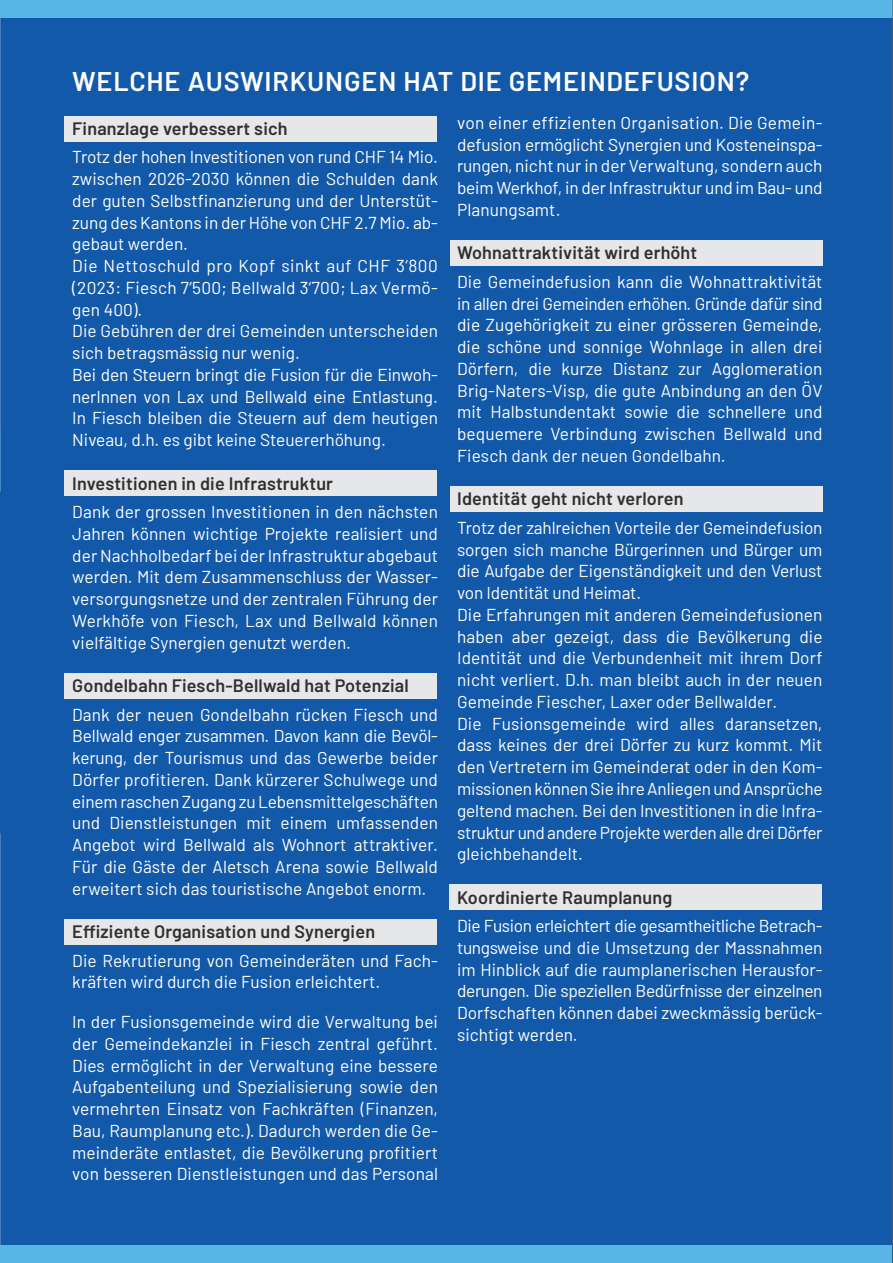
<style>
.page{position:relative;width:893px;height:1263px;background:#1359a9}
.page>*{position:absolute;margin:0;border:0;box-sizing:border-box;transform-origin:0 0}
.t1{font:600 27px "Barlow";letter-spacing:.03em;color:#fff}
.t2{font:600 18px "Barlow";letter-spacing:.01em;color:#312f30}
.t3{font:17.25px/21.8px "Barlow";color:#fff;text-align:justify}
</style>
<div class="page">
<img style="left:0;top:128px;width:1px;height:301px">
<div style="left:0;top:0;width:893px;height:17px;background:#58b5e6"></div>
<div style="left:0;top:1246px;width:893px;height:17px;background:#58b5e6"></div>
<div style="left:65px;top:470px;width:372px;height:26px;background:#e6e7e9"></div>
<div style="left:65px;top:919px;width:372px;height:26px;background:#e6e7e9"></div>
<div style="left:65px;top:116px;width:372px;height:25px;background:#e6e7e9"></div>
<hr style="left:892px;top:0;width:1px;height:1263px;background:#5c5c5f">
<div style="left:450px;top:885px;width:372px;height:25px;background:#e6e7e9"></div>
<div style="left:451px;top:486px;width:372px;height:26px;background:#e6e7e9"></div>
<div style="left:451px;top:240px;width:372px;height:26px;background:#e6e7e9"></div>
<div style="left:65px;top:673px;width:372px;height:25px;background:#e6e7e9"></div>
<h1 class="t1" style="left:72px;top:64px;width:678px">WELCHE AUSWIRKUNGEN HAT DIE GEMEINDEFUSION?</h1>
<p class="t3" style="left:457px;top:111px;width:367px">von einer effizienten Organisation. Die Gemein&shy;defusion ermöglicht Synergien und Kosteneinspa&shy;rungen, nicht nur in der Verwaltung, sondern auch beim Werkhof, in der Infrastruktur und im Bau- und Planungsamt.</p>
<p class="t2" style="left:457px;top:241px;width:242px">Wohnattraktivität wird erhöht</p>
<p class="t3" style="left:457px;top:270px;width:367px">Die Gemeindefusion kann die Wohnattraktivität in allen drei Gemeinden erhöhen. Gründe dafür sind die Zugehörigkeit zu einer grösseren Gemeinde, die schöne und sonnige Wohnlage in allen drei Dörfern, die kurze Distanz zur Agglomeration Brig-Naters-Visp, die gute Anbindung an den ÖV mit Halbstundentakt sowie die schnellere und bequemere Verbindung zwischen Bellwald und Fiesch dank der neuen Gondelbahn.</p>
<p class="t2" style="left:457px;top:487px;width:228px">Identität geht nicht verloren</p>
<p class="t3" style="left:457px;top:516px;width:367px;text-align:left">Trotz der zahlreichen Vorteile der Gemeindefusion sorgen sich manche Bürgerinnen und Bürger um die Aufgabe der Eigenständigkeit und den Verlust von Identität und Heimat.<br>Die Erfahrungen mit anderen Gemeindefusionen haben aber gezeigt, dass die Bevölkerung die Identität und die Verbundenheit mit ihrem Dorf nicht verliert. D.h. man bleibt auch in der neuen Gemeinde Fiescher, Laxer oder Bellwalder.<br>Die Fusionsgemeinde wird alles daransetzen, dass keines der drei Dörfer zu kurz kommt. Mit den Vertretern im Gemeinderat oder in den Kom&shy;missionen können Sie ihre Anliegen und Ansprüche geltend machen. Bei den Investitionen in die Infra&shy;struktur und andere Projekte werden alle drei Dörfer gleichbehandelt.</p>
<p class="t2" style="left:457px;top:886px;width:217px">Koordinierte Raumplanung</p>
<p class="t3" style="left:457px;top:914px;width:367px">Die Fusion erleichtert die gesamtheitliche Betrach&shy;tungsweise und die Umsetzung der Massnahmen im Hinblick auf die raumplanerischen Herausfor&shy;derungen. Die speziellen Bedürfnisse der einzelnen Dorfschaften können dabei zweckmässig berück&shy;sichtigt werden.</p>
<p class="t2" style="left:72px;top:117px;width:217px">Finanzlage verbessert sich</p>
<p class="t3" style="left:72px;top:145px;width:367px;text-align:left">Trotz der hohen Investitionen von rund CHF 14 Mio. zwischen 2026-2030 können die Schulden dank der guten Selbstfinanzierung und der Unterstüt&shy;zung des Kantons in der Höhe von CHF 2.7 Mio. ab&shy;gebaut werden.<br>Die Nettoschuld pro Kopf sinkt auf CHF 3‘800 (2023: Fiesch 7‘500; Bellwald 3‘700; Lax Vermö&shy;gen 400).<br>Die Gebühren der drei Gemeinden unterscheiden sich betragsmässig nur wenig.<br>Bei den Steuern bringt die Fusion für die Einwoh&shy;nerInnen von Lax und Bellwald eine Entlastung.<br>In Fiesch bleiben die Steuern auf dem heutigen Niveau, d.h. es gibt keine Steuererhöhung.</p>
<p class="t2" style="left:72px;top:471px;width:262px">Investitionen in die Infrastruktur</p>
<p class="t3" style="left:72px;top:500px;width:367px">Dank der grossen Investitionen in den nächsten Jahren können wichtige Projekte realisiert und der Nachholbedarf bei der Infrastruktur abgebaut werden. Mit dem Zusammenschluss der Wasser&shy;versorgungsnetze und der zentralen Führung der Werkhöfe von Fiesch, Lax und Bellwald können vielfältige Synergien genutzt werden.</p>
<p class="t2" style="left:72px;top:674px;width:338px">Gondelbahn Fiesch-Bellwald hat Potenzial</p>
<p class="t3" style="left:72px;top:703px;width:367px">Dank der neuen Gondelbahn rücken Fiesch und Bellwald enger zusammen. Davon kann die Bevöl&shy;kerung, der Tourismus und das Gewerbe beider Dörfer profitieren. Dank kürzerer Schulwege und einem raschen Zugang zu Lebensmittelgeschäften und Dienstleistungen mit einem umfassenden Angebot wird Bellwald als Wohnort attraktiver.<br>Für die Gäste der Aletsch Arena sowie Bellwald erweitert sich das touristische Angebot enorm.</p>
<p class="t2" style="left:72px;top:920px;width:304px">Effiziente Organisation und Synergien</p>
<p class="t3" style="left:72px;top:949px;width:367px">Die Rekrutierung von Gemeinderäten und Fach&shy;kräften wird durch die Fusion erleichtert.</p>
<p class="t3" style="left:72px;top:1010px;width:367px">In der Fusionsgemeinde wird die Verwaltung bei der Gemeindekanzlei in Fiesch zentral geführt.<br>Dies ermöglicht in der Verwaltung eine bessere Aufgabenteilung und Spezialisierung sowie den vermehrten Einsatz von Fachkräften (Finanzen, Bau, Raumplanung etc.). Dadurch werden die Ge&shy;meinderäte entlastet, die Bevölkerung profitiert von besseren Dienstleistungen und das Personal</p>
</div>
